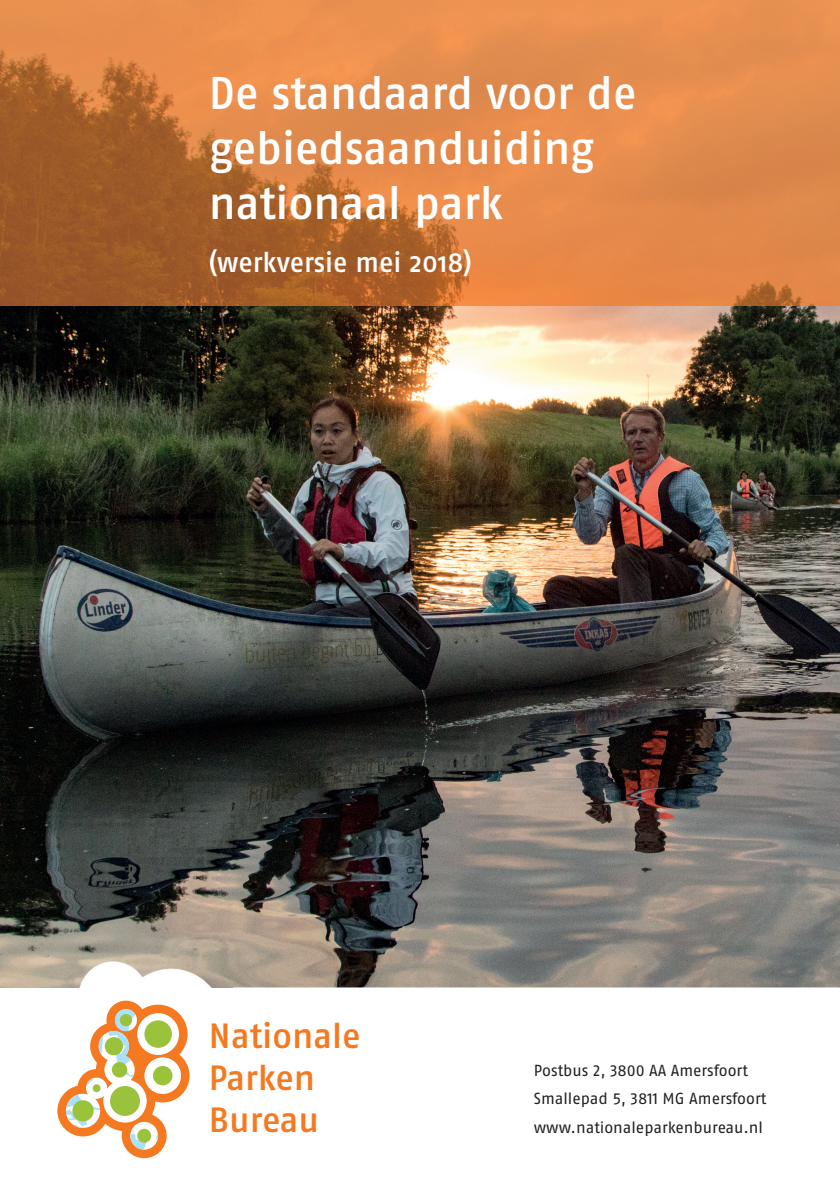
<style>
.page{position:relative;width:840px;height:1191px;background:#fff}
.page>*{position:absolute;margin:0;border:0;box-sizing:border-box;transform-origin:0 0}
.t1{font:45.8px/55px "Fago No Med";letter-spacing:-.005em;color:#fff}
.t2{font:35px/42px "Fago No Med";letter-spacing:-.005em;color:#f47921}
.t3{font:28px "Fago No Med";letter-spacing:-.005em;color:#fff}
.t4{font:16px/28.4px "Fago No Regular LF";color:#231f20}
</style>
<div class="page">
<img style="left:0;top:0;width:839px;height:987px">
<img style="left:0;top:954px;width:232px;height:205px">
<svg style="left:57px;top:1000px;width:132px;height:158px"></svg>
<div style="left:93px;top:1084px;width:7px;height:8px;background:#9ac23b;border-radius:50%"></div>
<div style="left:72px;top:1100px;width:22px;height:21px;background:#9ac23b;border-radius:50%"></div>
<div style="left:137px;top:1128px;width:14px;height:14px;background:#9ac23b;border-radius:50%"></div>
<div style="left:110px;top:1086px;width:30px;height:29px;background:#9ac23b;border-radius:50%"></div>
<div style="left:153px;top:1066px;width:19px;height:19px;background:#9ac23b;border-radius:50%"></div>
<div style="left:112px;top:1062px;width:15px;height:15px;background:#9ac23b;border-radius:50%"></div>
<div style="left:105px;top:1037px;width:18px;height:18px;background:#9ac23b;border-radius:50%"></div>
<div style="left:120px;top:1014px;width:12px;height:12px;background:#9ac23b;border-radius:50%"></div>
<div style="left:144px;top:1020px;width:28px;height:27px;background:#9ac23b;border-radius:50%"></div>
<h1 class="t1" style="left:209px;top:65px;width:429px">De standaard voor de gebiedsaanduiding nationaal park</h1>
<h3 class="t3" style="left:209px;top:246px;width:264px">(werkversie mei 2018)</h3>
<h2 class="t2" style="left:209px;top:1014px;width:153px">Nationale<br>Parken<br>Bureau</h2>
<p class="t4" style="left:533px;top:1056px;width:234px">Postbus 2, 3800 AA Amersfoort<br>Smallepad 5, 3811 MG Amersfoort www.nationaleparkenbureau.nl</p>
</div>
